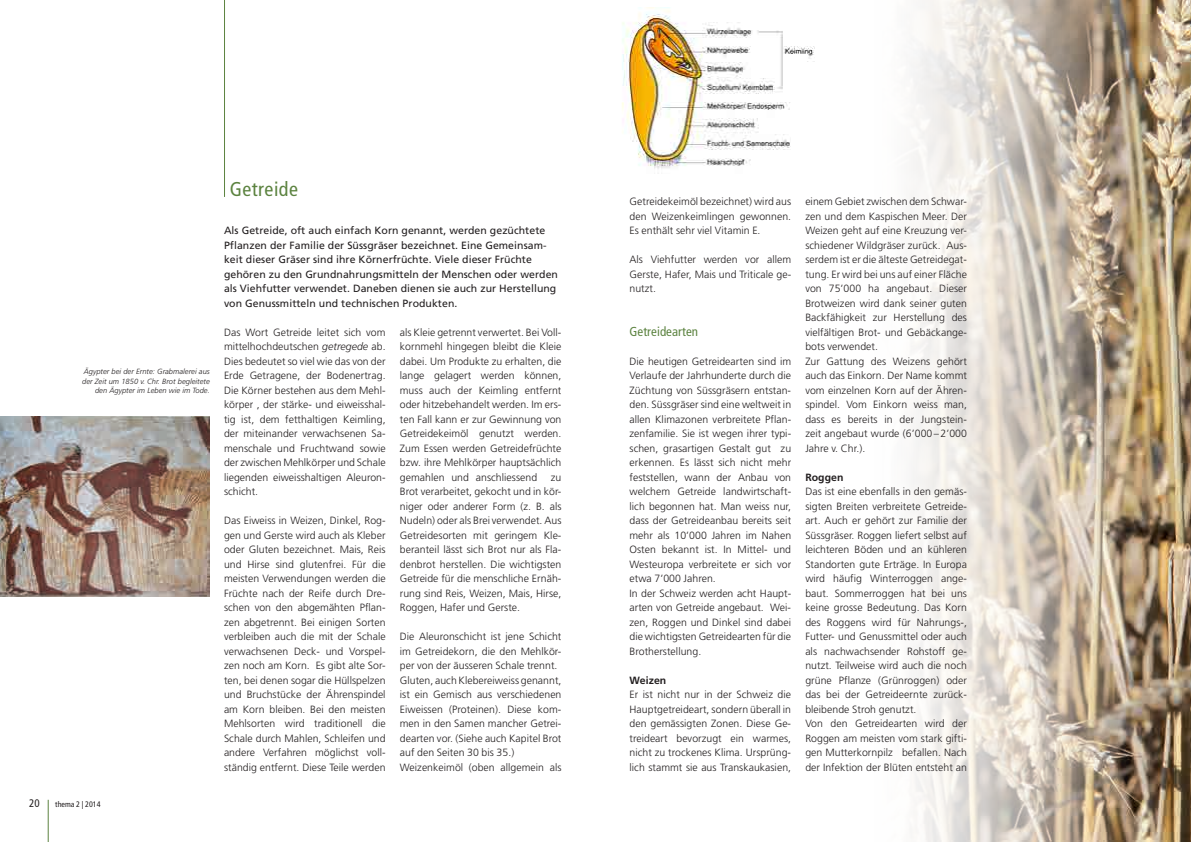
<style>
.page{position:relative;width:1191px;height:842px;background:#fff}
.page>*{position:absolute;margin:0;border:0;box-sizing:border-box;transform-origin:0 0}
.t1{font:condensed 20px "Frutiger";letter-spacing:.025em;color:#5c8340}
.t2{font:condensed 13px "Frutiger";letter-spacing:.005em;color:#5c8340}
.t3{font:condensed 11px "Frutiger";color:#231f20}
.t4{font:300 10.5px/14.5px "Frutiger";letter-spacing:.005em;color:#231f20;text-align:justify}
.t5{font:10.5px/14.5px "Frutiger";letter-spacing:.005em;color:#231f20}
.t6{font:700 10.5px "Frutiger";letter-spacing:.005em;color:#231f20}
.t7{font:condensed 8px "Frutiger";color:#231f20}
.t8{font:italic 300 7.5px/9.5px "Frutiger";letter-spacing:.005em;color:#231f20;text-align:right}
.s1{font-style:italic}
</style>
<div class="page">
<hr style="left:224px;top:0;width:1px;height:197px;background:#5c8340">
<img style="left:0;top:417px;width:210px;height:180px">
<img style="left:622px;top:0;width:569px;height:842px">
<hr style="left:48px;top:800px;width:1px;height:42px;background:#5c8340">
<p class="t8" style="left:82px;top:367px;width:129px">Ägypter bei der Ernte: Grabmalerei aus der Zeit um 1850 v. Chr. Brot begleitete den Ägypter im Leben wie im Tode.</p>
<p class="t3" style="left:29px;top:797px;width:12px">20</p>
<p class="t7" style="left:55px;top:800px;width:47px">thema 2 | 2014</p>
<h1 class="t1" style="left:230px;top:178px;width:70px">Getreide</h1>
<p class="t5" style="left:224px;top:223px;width:335px">Als Getreide, oft auch einfach Korn genannt, werden gezüchtete Pflanzen der Familie der Süssgräser bezeichnet. Eine Gemeinsam&shy;keit dieser Gräser sind ihre Körnerfrüchte. Viele dieser Früchte gehören zu den Grundnahrungsmitteln der Menschen oder werden als Viehfutter verwendet. Daneben dienen sie auch zur Herstellung von Genussmitteln und technischen Produkten.</p>
<p class="t4" style="left:224px;top:325px;width:163px">Das Wort Getreide leitet sich vom mittelhochdeutschen <span class="s1">getregede</span> ab.<br>Dies bedeutet so viel wie das von der Erde Getragene, der Bodenertrag.<br>Die Körner bestehen aus dem Mehl&shy;körper , der stärke- und eiweisshal&shy;tig ist, dem fetthaltigen Keimling, der miteinander verwachsenen Sa&shy;menschale und Fruchtwand sowie der zwischen Mehlkörper und Schale liegenden eiweisshaltigen Aleuron&shy;schicht.</p>
<p class="t4" style="left:224px;top:513px;width:163px">Das Eiweiss in Weizen, Dinkel, Rog&shy;gen und Gerste wird auch als Kleber oder Gluten bezeichnet. Mais, Reis und Hirse sind glutenfrei. Für die meisten Verwendungen werden die Früchte nach der Reife durch Dre&shy;schen von den abgemähten Pflan&shy;zen abgetrennt. Bei einigen Sorten verbleiben auch die mit der Schale verwachsenen Deck- und Vorspel&shy;zen noch am Korn. Es gibt alte Sor&shy;ten, bei denen sogar die Hüllspelzen und Bruchstücke der Ährenspindel am Korn bleiben. Bei den meisten Mehlsorten wird traditionell die Schale durch Mahlen, Schleifen und andere Verfahren möglichst voll&shy;ständig entfernt. Diese Teile werden</p>
<p class="t4" style="left:400px;top:325px;width:163px">als Kleie getrennt verwertet. Bei Voll&shy;kornmehl hingegen bleibt die Kleie dabei. Um Produkte zu erhalten, die lange gelagert werden können, muss auch der Keimling entfernt oder hitzebehandelt werden. Im ers&shy;ten Fall kann er zur Gewinnung von Getreidekeimöl genutzt werden.<br>Zum Essen werden Getreidefrüchte bzw. ihre Mehlkörper hauptsächlich gemahlen und anschliessend</p>
<p class="t4" style="left:400px;top:470px;width:163px;text-indent:151px">zu Brot verarbeitet, gekocht und in kör&shy;niger oder anderer Form (z. B. als Nudeln) oder als Brei verwendet. Aus Getreidesorten mit geringem Kle&shy;beranteil lässt sich Brot nur als Fla&shy;denbrot herstellen. Die wichtigsten Getreide für die menschliche Ernäh&shy;rung sind Reis, Weizen, Mais, Hirse, Roggen, Hafer und Gerste.</p>
<p class="t4" style="left:400px;top:629px;width:163px;text-align:left">Die Aleuronschicht ist jene Schicht im Getreidekorn, die den Mehlkör&shy;per von der äusseren Schale trennt.<br>Gluten, auch Klebereiweiss genannt, ist ein Gemisch aus verschiedenen Eiweissen (Proteinen). Diese kom&shy;men in den Samen mancher Getrei&shy;dearten vor. (Siehe auch Kapitel Brot auf den Seiten 30 bis 35.)<br>Weizenkeimöl (oben allgemein als</p>
<p class="t4" style="left:629px;top:194px;width:163px">Getreidekeimöl bezeichnet) wird aus den Weizenkeimlingen gewonnen.<br>Es enthält sehr viel Vitamin E.</p>
<p class="t4" style="left:629px;top:252px;width:163px">Als Viehfutter werden vor allem Gerste, Hafer, Mais und Triticale ge&shy;nutzt.</p>
<p class="t2" style="left:629px;top:324px;width:70px">Getreidearten</p>
<p class="t4" style="left:629px;top:354px;width:163px;text-align:left">Die heutigen Getreidearten sind im Verlaufe der Jahrhunderte durch die Züchtung von Süssgräsern entstan&shy;den. Süssgräser sind eine weltweit in allen Klimazonen verbreitete Pflan&shy;zenfamilie. Sie ist wegen ihrer typi&shy;schen, grasartigen Gestalt gut zu erkennen. Es lässt sich nicht mehr feststellen, wann der Anbau von welchem Getreide landwirtschaft&shy;lich begonnen hat. Man weiss nur, dass der Getreideanbau bereits seit mehr als 10’000 Jahren im Nahen Osten bekannt ist. In Mittel- und Westeuropa verbreitete er sich vor etwa 7’000 Jahren.<br>In der Schweiz werden acht Haupt&shy;arten von Getreide angebaut. Wei&shy;zen, Roggen und Dinkel sind dabei die wichtigsten Getreidearten für die Brotherstellung.</p>
<p class="t6" style="left:629px;top:674px;width:38px">Weizen</p>
<p class="t4" style="left:629px;top:687px;width:163px">Er ist nicht nur in der Schweiz die Hauptgetreideart, sondern überall in den gemässigten Zonen. Diese Ge&shy;treideart bevorzugt ein warmes, nicht zu trockenes Klima. Ursprüng&shy;lich stammt sie aus Transkaukasien,</p>
<p class="t4" style="left:805px;top:194px;width:163px;text-align:left">einem Gebiet zwischen dem Schwar&shy;zen und dem Kaspischen Meer. Der<br>Weizen geht auf eine Kreuzung ver&shy;schiedener Wildgräser zurück. Aus&shy;serdem ist er die älteste Getreidegat&shy;tung. Er wird bei uns auf einer Fläche von 75’000 ha angebaut. Dieser<br>Brotweizen wird dank seiner guten<br>Backfähigkeit zur Herstellung des vielfältigen Brot- und Gebäckange&shy;bots verwendet.<br>Zur Gattung des Weizens gehört auch das Einkorn. Der Name kommt vom einzelnen Korn auf der Ähren&shy;spindel. Vom Einkorn weiss man, dass es bereits in der Jungstein&shy;zeit angebaut wurde (6’000–2’000<br>Jahre v. Chr.).</p>
<p class="t6" style="left:805px;top:471px;width:40px">Roggen</p>
<p class="t4" style="left:805px;top:484px;width:163px;text-align:left">Das ist eine ebenfalls in den gemäs&shy;sigten Breiten verbreitete Getreide&shy;art. Auch er gehört zur Familie der Süssgräser. Roggen liefert selbst auf leichteren Böden und an kühleren Standorten gute Erträge. In Europa wird häufig Winterroggen ange&shy;baut. Sommerroggen hat bei uns keine grosse Bedeutung. Das Korn des Roggens wird für Nahrungs-, Futter- und Genussmittel oder auch als nachwachsender Rohstoff ge&shy;nutzt. Teilweise wird auch die noch grüne Pflanze (Grünroggen) oder das bei der Getreideernte zurück&shy;bleibende Stroh genutzt.<br>Von den Getreidearten wird der Roggen am meisten vom stark gifti&shy;gen Mutterkornpilz befallen. Nach der Infektion der Blüten entsteht an</p>
</div>
